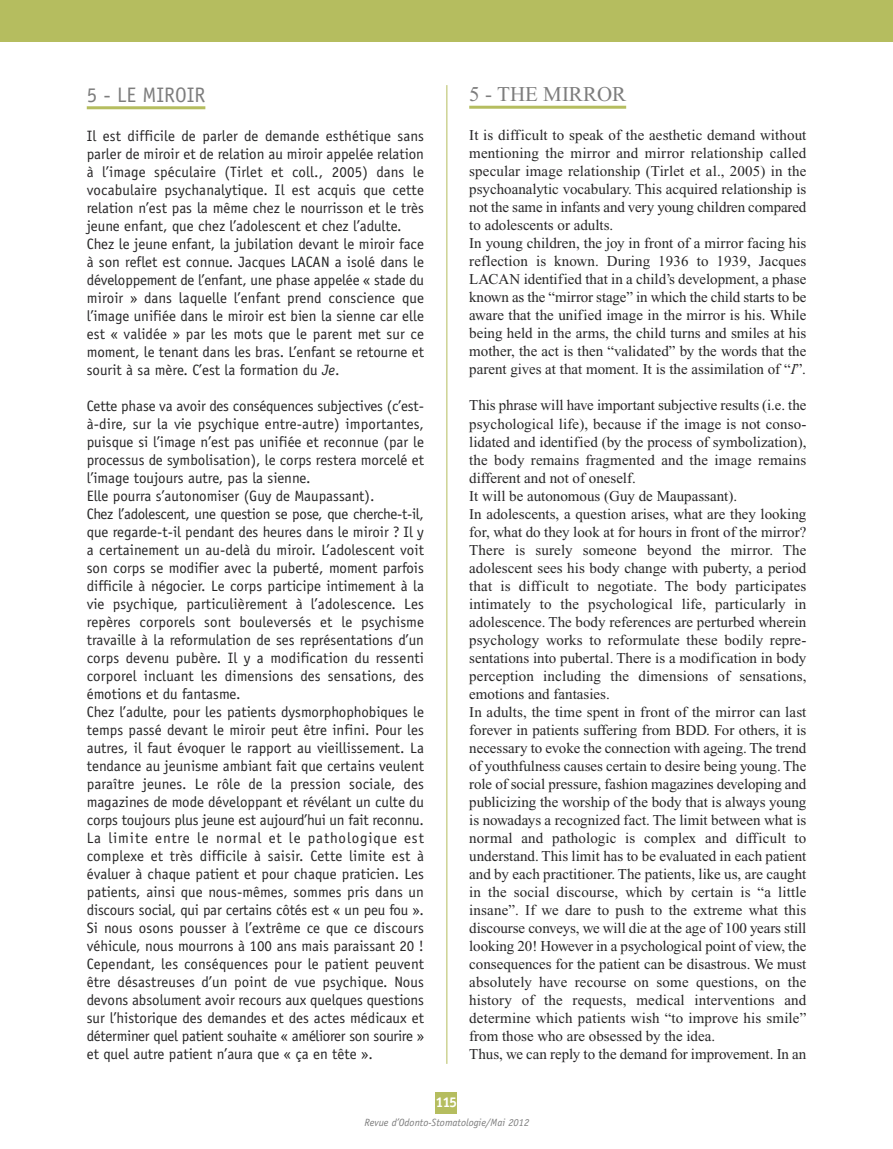
<style>
.page{position:relative;width:893px;height:1149px;background:#fff}
.page>*{position:absolute;margin:0;border:0;box-sizing:border-box;transform-origin:0 0}
.t1{font:21px "Times New Roman";color:#7d7d7d}
.t2{font:21px "Officina Sans";color:#7d7d7d}
.t3{font:15px/18px "Officina Sans";color:#272627}
.t4{font:15px/18px "Times New Roman";color:#272627}
.t5{font:700 14.25px "Officina Sans";color:#fff}
.t6{font:italic 10.5px "Officina Sans";color:#7d7d7d}
.s1{font-style:italic}
</style>
<div class="page">
<div style="left:436px;top:1091px;width:21px;height:22px;background:#b5bd5f"></div>
<div style="left:0;top:0;width:893px;height:42px;background:#b5bd5f"></div>
<hr style="left:446px;top:85px;width:1px;height:978px;background:#b5bd5f">
<hr style="left:87px;top:106px;width:118px;height:3px;background:#b5bd5f">
<hr style="left:469px;top:106px;width:157px;height:3px;background:#b5bd5f">
<h1 class="t2" style="left:87px;top:87px;width:120px">5 - LE MIROIR</h1>
<p class="t3" style="left:87px;top:128px;width:339px">Il est difficile de parler de demande esthétique sans parler de miroir et de relation au miroir appelée relation à l’image spéculaire (Tirlet et coll., 2005) dans le vocabulaire psychanalytique. Il est acquis que cette relation n’est pas la même chez le nourrisson et le très jeune enfant, que chez l’adolescent et chez l’adulte.<br>Chez le jeune enfant, la jubilation devant le miroir face à son reflet est connue. Jacques LACAN a isolé dans le développement de l’enfant, une phase appelée « stade du miroir » dans laquelle l’enfant prend conscience que l’image unifiée dans le miroir est bien la sienne car elle est « validée » par les mots que le parent met sur ce moment, le tenant dans les bras. L’enfant se retourne et sourit à sa mère. C’est la formation du <span class="s1">Je</span>.</p>
<p class="t3" style="left:87px;top:398px;width:339px">Cette phase va avoir des conséquences subjectives (c’est&shy;à-dire, sur la vie psychique entre-autre) importantes, puisque si l’image n’est pas unifiée et reconnue (par le processus de symbolisation), le corps restera morcelé et l’image toujours autre, pas la sienne.<br>Elle pourra s’autonomiser (Guy de Maupassant).<br>Chez l’adolescent, une question se pose, que cherche-t-il, que regarde-t-il pendant des heures dans le miroir ? Il y a certainement un au-delà du miroir. L’adolescent voit son corps se modifier avec la puberté, moment parfois difficile à négocier. Le corps participe intimement à la vie psychique, particulièrement à l’adolescence. Les repères corporels sont bouleversés et le psychisme travaille à la reformulation de ses représentations d’un corps devenu pubère. Il y a modification du ressenti corporel incluant les dimensions des sensations, des émotions et du fantasme.<br>Chez l’adulte, pour les patients dysmorphophobiques le temps passé devant le miroir peut être infini. Pour les autres, il faut évoquer le rapport au vieillissement. La tendance au jeunisme ambiant fait que certains veulent paraître jeunes. Le rôle de la pression sociale, des magazines de mode développant et révélant un culte du corps toujours plus jeune est aujourd’hui un fait reconnu.<br>La limite entre le normal et le pathologique est complexe et très difficile à saisir. Cette limite est à évaluer à chaque patient et pour chaque praticien. Les patients, ainsi que nous-mêmes, sommes pris dans un discours social, qui par certains côtés est « un peu fou ».<br>Si nous osons pousser à l’extrême ce que ce discours véhicule, nous mourrons à 100 ans mais paraissant 20 !<br>Cependant, les conséquences pour le patient peuvent être désastreuses d’un point de vue psychique. Nous devons absolument avoir recours aux quelques questions sur l’historique des demandes et des actes médicaux et déterminer quel patient souhaite « améliorer son sourire » et quel autre patient n’aura que « ça en tête ».</p>
<h1 class="t1" style="left:469px;top:82px;width:158px">5 - THE MIRROR</h1>
<p class="t4" style="left:469px;top:128px;width:339px">It is difficult to speak of the aesthetic demand without mentioning the mirror and mirror relationship called specular image relationship (Tirlet et al., 2005) in the psychoanalytic vocabulary. This acquired relationship is not the same in infants and very young children compared to adolescents or adults.<br>In young children, the joy in front of a mirror facing his reflection is known. During 1936 to 1939, Jacques LACAN identified that in a child’s development, a phase known as the “mirror stage” in which the child starts to be aware that the unified image in the mirror is his. While being held in the arms, the child turns and smiles at his mother, the act is then “validated” by the words that the parent gives at that moment. It is the assimilation of “<span class="s1">I</span>”.</p>
<p class="t4" style="left:469px;top:398px;width:339px">This phrase will have important subjective results (i.e. the psychological life), because if the image is not conso&shy;lidated and identified (by the process of symbolization), the body remains fragmented and the image remains different and not of oneself.<br>It will be autonomous (Guy de Maupassant).<br>In adolescents, a question arises, what are they looking for, what do they look at for hours in front of the mirror?<br>There is surely someone beyond the mirror. The adolescent sees his body change with puberty, a period that is difficult to negotiate. The body participates intimately to the psychological life, particularly in adolescence. The body references are perturbed wherein psychology works to reformulate these bodily repre&shy;sentations into pubertal. There is a modification in body perception including the dimensions of sensations, emotions and fantasies.<br>In adults, the time spent in front of the mirror can last forever in patients suffering from BDD. For others, it is necessary to evoke the connection with ageing. The trend of youthfulness causes certain to desire being young. The role of social pressure, fashion magazines developing and publicizing the worship of the body that is always young is nowadays a recognized fact. The limit between what is normal and pathologic is complex and difficult to understand. This limit has to be evaluated in each patient and by each practitioner. The patients, like us, are caught in the social discourse, which by certain is “a little insane”. If we dare to push to the extreme what this discourse conveys, we will die at the age of 100 years still looking 20! However in a psychological point of view, the consequences for the patient can be disastrous. We must absolutely have recourse on some questions, on the history of the requests, medical interventions and determine which patients wish “to improve his smile” from those who are obsessed by the idea.<br>Thus, we can reply to the demand for improvement. In an</p>
<p class="t5" style="left:435px;top:1096px;width:23px">115</p>
<p class="t6" style="left:365px;top:1117px;width:166px">Revue d’Odonto-Stomatologie/Mai 2012</p>
</div>
